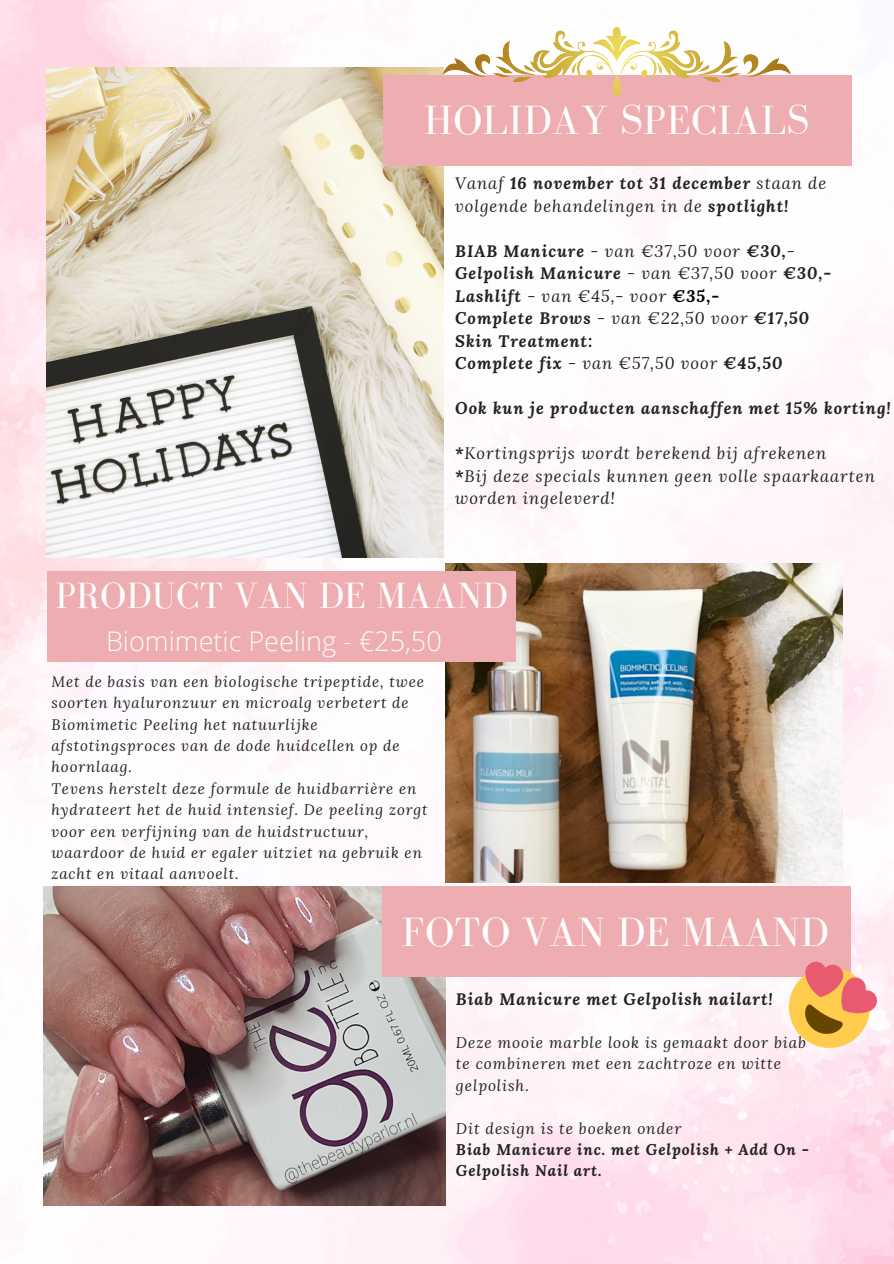
<style>
.page{position:relative;width:894px;height:1264px;background:#fff}
.page>*{position:absolute;margin:0;border:0;box-sizing:border-box;transform-origin:0 0}
.t1{font:42px "Bodoni FLF";letter-spacing:.01em;color:#fff}
.t2{font:37.65px "Bodoni FLF";letter-spacing:.01em;color:#fff}
.t3{font:300 27px "Open Sans";color:#fafafb}
.t4{font:italic 700 16.5px/22.5px "Lora";letter-spacing:.06em;color:#222}
.t5{font:italic 16.5px/22.5px "Lora";letter-spacing:.06em;color:#222}
.t6{font:italic 15.3px/21.5px "Lora";letter-spacing:.06em;color:#222}
.t7{font:italic 700 15.3px/21.5px "Lora";letter-spacing:.06em;color:#222}
.t8{font:italic 15px/21.5px "Lora";letter-spacing:.06em;color:#222}
.s1{font-weight:700}
.s2{font-weight:400}
.s3{color:#000}
</style>
<div class="page">
<img style="left:0;top:0;width:893px;height:1263px">
<img style="left:47px;top:67px;width:396px;height:490px">
<img style="left:445px;top:563px;width:397px;height:319px">
<div style="left:383px;top:75px;width:468px;height:90px;background:#eeadb0"></div>
<div style="left:47px;top:571px;width:468px;height:91px;background:#eeadb0"></div>
<svg style="left:442px;top:27px;width:349px;height:69px"></svg>
<img style="left:44px;top:886px;width:401px;height:319px">
<div style="left:381px;top:886px;width:469px;height:90px;background:#eeadb0"></div>
<svg style="left:774px;top:951px;width:111px;height:111px"></svg>
<h1 class="t1" style="left:424px;top:97px;width:387px">HOLIDAY SPECIALS</h1>
<p class="t5" style="left:455px;top:171px;width:372px">Vanaf <span class="s1">16 november tot 31 december</span> staan de volgende behandelingen in de <span class="s1">spotlight!</span></p>
<p class="t4" style="left:455px;top:239px;width:377px">BIAB Manicure <span class="s2">- van €37,50 voor</span> €30,<span class="s2">- </span>Gelpolish Manicure <span class="s2">- van €37,50 voor</span> €30,- Lashlift <span class="s2">- van €45,- voor</span> <span class="s3">€35,-<br></span>Complete Brows <span class="s2">- van €22,50 voor</span> €17,50<br>Skin Treatment:<br>Complete fix <span class="s2">- van €57,50 voor</span> €45,50</p>
<p class="t4" style="left:455px;top:397px;width:437px">Ook kun je producten aanschaffen met 15% korting!</p>
<p class="t5" style="left:455px;top:442px;width:421px"><span class="s1">*</span>Kortingsprijs wordt berekend bij afrekenen<br><span class="s1">*</span>Bij deze specials kunnen geen volle spaarkaarten worden ingeleverd!</p>
<h2 class="t2" style="left:55px;top:575px;width:453px">PRODUCT VAN DE MAAND</h2>
<h3 class="t3" style="left:106px;top:622px;width:337px">Biomimetic Peeling - €25,50</h3>
<p class="t8" style="left:51px;top:670px;width:377px">Met de basis van een biologische tripeptide, twee soorten hyaluronzuur en microalg verbetert de Biomimetic Peeling het natuurlijke afstotingsproces van de dode huidcellen op de hoornlaag.<br>Tevens herstelt deze formule de huidbarrière en hydrateert het de huid intensief. De peeling zorgt voor een verfijning van de huidstructuur, waardoor de huid er egaler uitziet na gebruik en zacht en vitaal aanvoelt.</p>
<h1 class="t1" style="left:401px;top:908px;width:428px">FOTO VAN DE MAAND</h1>
<p class="t4" style="left:456px;top:987px;width:318px">Biab Manicure met Gelpolish nailart!</p>
<p class="t6" style="left:456px;top:1031px;width:351px">Deze mooie marble look is gemaakt door biab te combineren met een zachtroze en witte gelpolish.</p>
<p class="t6" style="left:456px;top:1117px;width:227px">Dit design is te boeken onder</p>
<p class="t7" style="left:456px;top:1138px;width:354px">Biab Manicure inc. met Gelpolish + Add On -<br>Gelpolish Nail art.</p>
</div>
